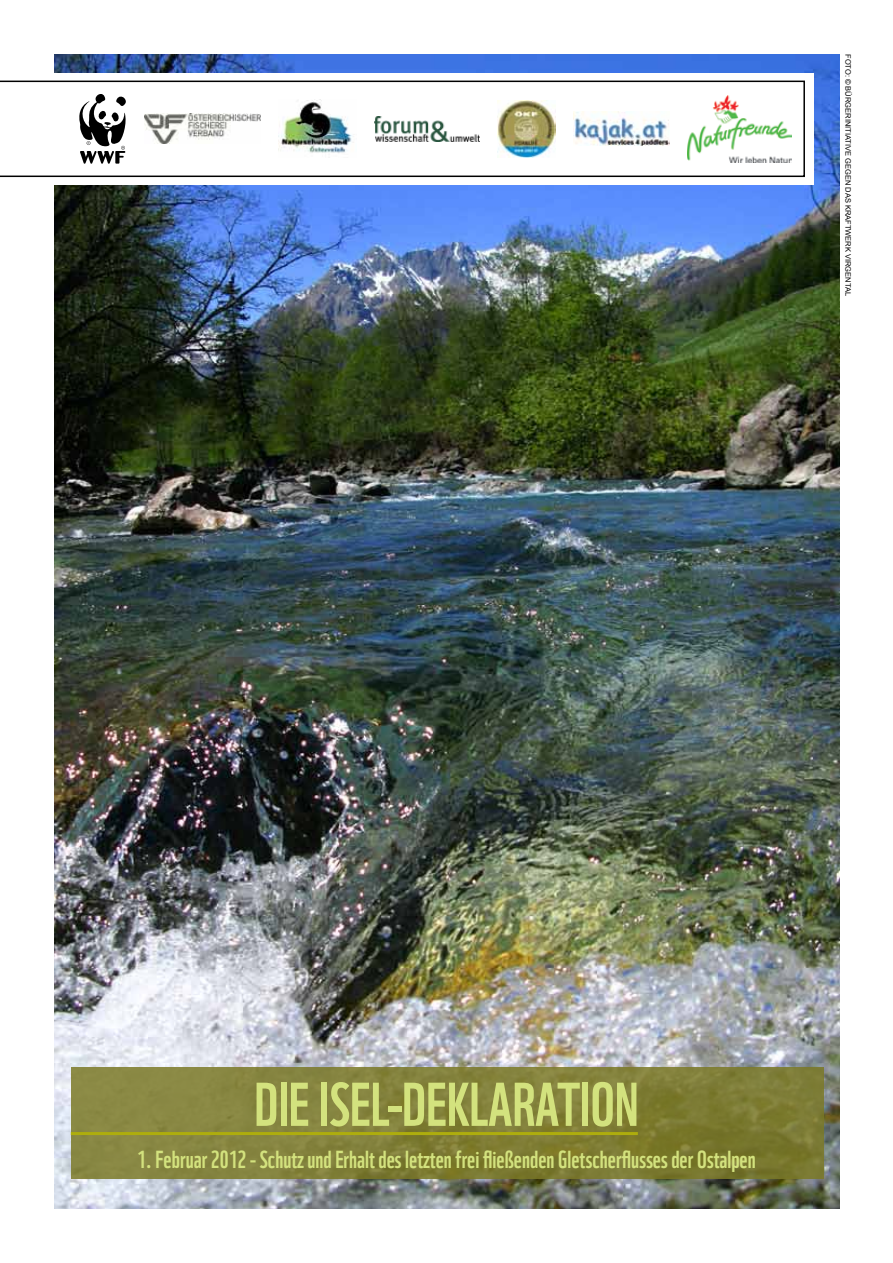
<style>
.page{position:relative;width:893px;height:1263px;background:#fff}
.page>*{position:absolute;margin:0;border:0;box-sizing:border-box;transform-origin:0 0}
.t1{font:60px "WWF";color:#d3e27e}
.t2{font:24px "WWF";color:#d3e27e}
.t3{font:7.5px "Arial";color:#000}
</style>
<div class="page">
<img style="left:55px;top:54px;width:785px;height:1155px">
<div style="left:0;top:73px;width:814px;height:112px;background:#fff"></div>
<svg style="left:71px;top:1067px;width:752px;height:112px;background:#818039"></svg>
<hr style="left:71px;top:1132px;width:567px;height:3px;background:#aead0d">
<svg style="left:0;top:81px;width:805px;height:96px"></svg>
<svg style="left:79px;top:94px;width:47px;height:70px"></svg>
<img style="left:687px;top:95px;width:105px;height:67px">
<p class="t3" style="left:853px;top:54px;width:243px;rotate:90deg">Foto: © Bürgerinitiative gegen das Kraftwerk Virgental</p>
<h1 class="t1" style="left:254px;top:1057px;width:386px">die isel-deklaration</h1>
<p class="t2" style="left:137px;top:1140px;width:620px">1. Februar 2012 - Schutz und Erhalt des letzten frei fließenden Gletscherflusses der Ostalpen</p>
</div>
